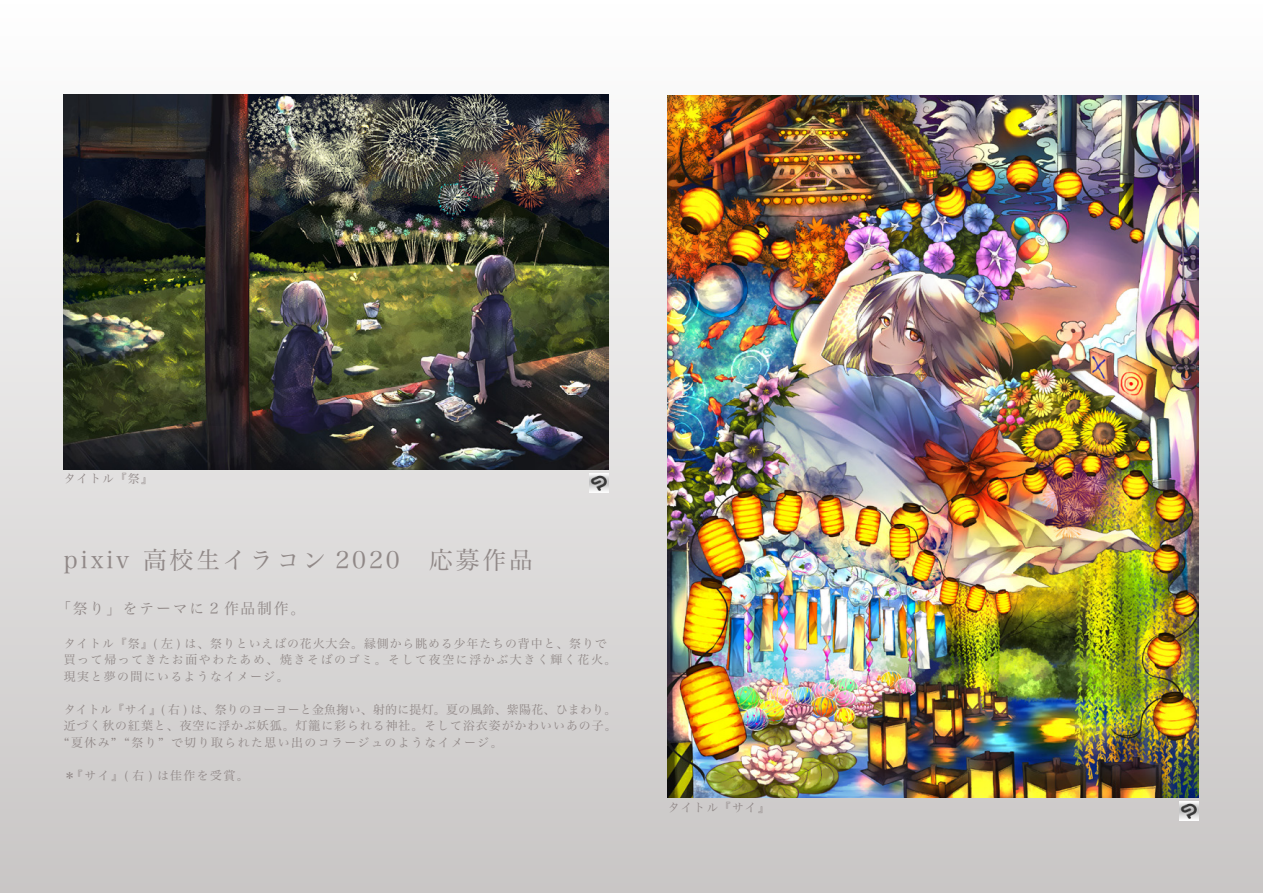
<style>
.page{position:relative;width:1263px;height:893px;background:#fff}
.page>*{position:absolute;margin:0;border:0;box-sizing:border-box;transform-origin:0 0}
.t1{font:24px "Hira Min Pro W3";letter-spacing:.12em;color:#908887}
.t2{font:15px "Hira Min Pro W3";letter-spacing:.12em;color:#908887}
.t3{font:12px/16.5px "Hira Min Pro W3";letter-spacing:.12em;color:#908887}
</style>
<div class="page">
<div style="left:0;top:0;width:1263px;height:893px;background:linear-gradient(to bottom,#fcfcfc,#c9c6c5)"></div>
<img style="left:668px;top:96px;width:531px;height:701px">
<img style="left:64px;top:95px;width:544px;height:374px">
<img style="left:589px;top:474px;width:19px;height:19px">
<img style="left:1180px;top:802px;width:19px;height:19px">
<p class="t3" style="left:64px;top:470px;width:90px">タイトル『祭』</p>
<h1 class="t1" style="left:64px;top:540px;width:471px">pixiv 高校生イラコン 2020　応募作品</h1>
<p class="t2" style="left:56px;top:596px;width:251px">「祭り」をテーマに 2 作品制作。</p>
<p class="t3" style="left:64px;top:634px;width:554px">タイトル『祭』( 左 ) は、祭りといえばの花火大会。縁側から眺める少年たちの背中と、祭りで買って帰ってきたお面やわたあめ、焼きそばのゴミ。そして夜空に浮かぶ大きく輝く花火。現実と夢の間にいるようなイメージ。</p>
<p class="t3" style="left:64px;top:700px;width:554px;text-align:justify">タイトル『サイ』( 右 ) は、祭りのヨーヨーと金魚掬い、射的に提灯。夏の風鈴、紫陽花、ひまわり。近づく秋の紅葉と、夜空に浮かぶ妖狐。灯籠に彩られる神社。そして浴衣姿がかわいいあの子。“夏休み” “祭り” で切り取られた思い出のコラージュのようなイメージ。</p>
<p class="t3" style="left:64px;top:766px;width:186px">＊『サイ』( 右 ) は佳作を受賞。</p>
<p class="t3" style="left:668px;top:798px;width:103px">タイトル『サイ』</p>
</div>
